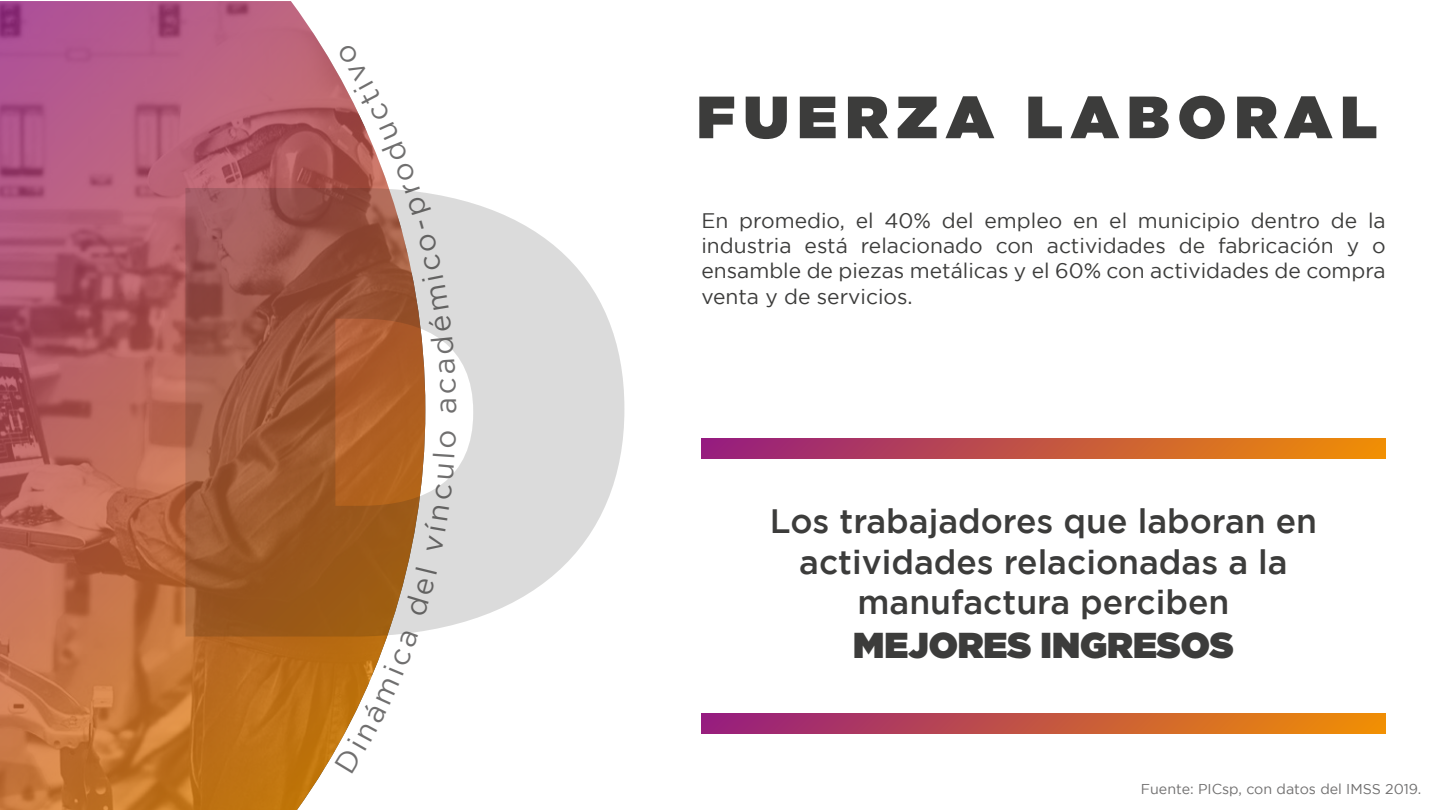
<style>
.page{position:relative;width:1440px;height:810px;background:#fff}
.page>*{position:absolute;margin:0;border:0;box-sizing:border-box;transform-origin:0 0}
.t1{font:900 59.47px "Gotham";letter-spacing:.145em;color:#3c3c3b}
.t2{font:900 36px "Gotham";color:#3c3c3b}
.t3{font:500 33.75px/40.5px "Gotham";color:#3c3c3b;text-align:center}
.t4{font:29.25px "Gotham";color:#706f6f}
.t5{font:21px/25.2px "Gotham";color:#3c3c3b;text-align:justify}
.t6{font:14.25px "Gotham";color:#706f6f}
</style>
<div class="page">
<svg style="left:0;top:1px;width:337px;height:809px"></svg>
<svg style="left:185px;top:188px;width:439px;height:449px"></svg>
<div style="left:701px;top:714px;width:685px;height:20px;background:linear-gradient(to right,#961c7f,#f19003)"></div>
<div style="left:701px;top:439px;width:685px;height:20px;background:linear-gradient(to right,#961c7f,#f19003)"></div>
<svg style="left:335px;top:630px;width:83px;height:143px"></svg>
<div style="left:404px;top:567px;width:33px;height:50px;background:#dbdbdb"></div>
<svg style="left:424px;top:465px;width:30px;height:88px"></svg>
<svg style="left:433px;top:454px;width:22px;height:3px"></svg>
<svg style="left:440px;top:431px;width:16px;height:16px"></svg>
<svg style="left:337px;top:72px;width:119px;height:321px"></svg>
<h3 class="t4" style="left:430px;top:414px;width:19px;rotate:-90deg">a</h3>
<h1 class="t1" style="left:697px;top:75px;width:682px">FUERZA LABORAL</h1>
<p class="t5" style="left:701px;top:208px;width:686px">En promedio, el 40% del empleo en el municipio dentro de la industria está relacionado con actividades de fabricación y o ensamble de piezas metálicas y el 60% con actividades de compra venta y de servicios.</p>
<h3 class="t3" style="left:770px;top:500px;width:549px">Los trabajadores que laboran en actividades relacionadas a la manufactura perciben</h3>
<h2 class="t2" style="left:853px;top:619px;width:382px">MEJORES INGRESOS</h2>
<p class="t6" style="left:1141px;top:781px;width:282px">Fuente: PICsp, con datos del IMSS 2019.</p>
</div>
